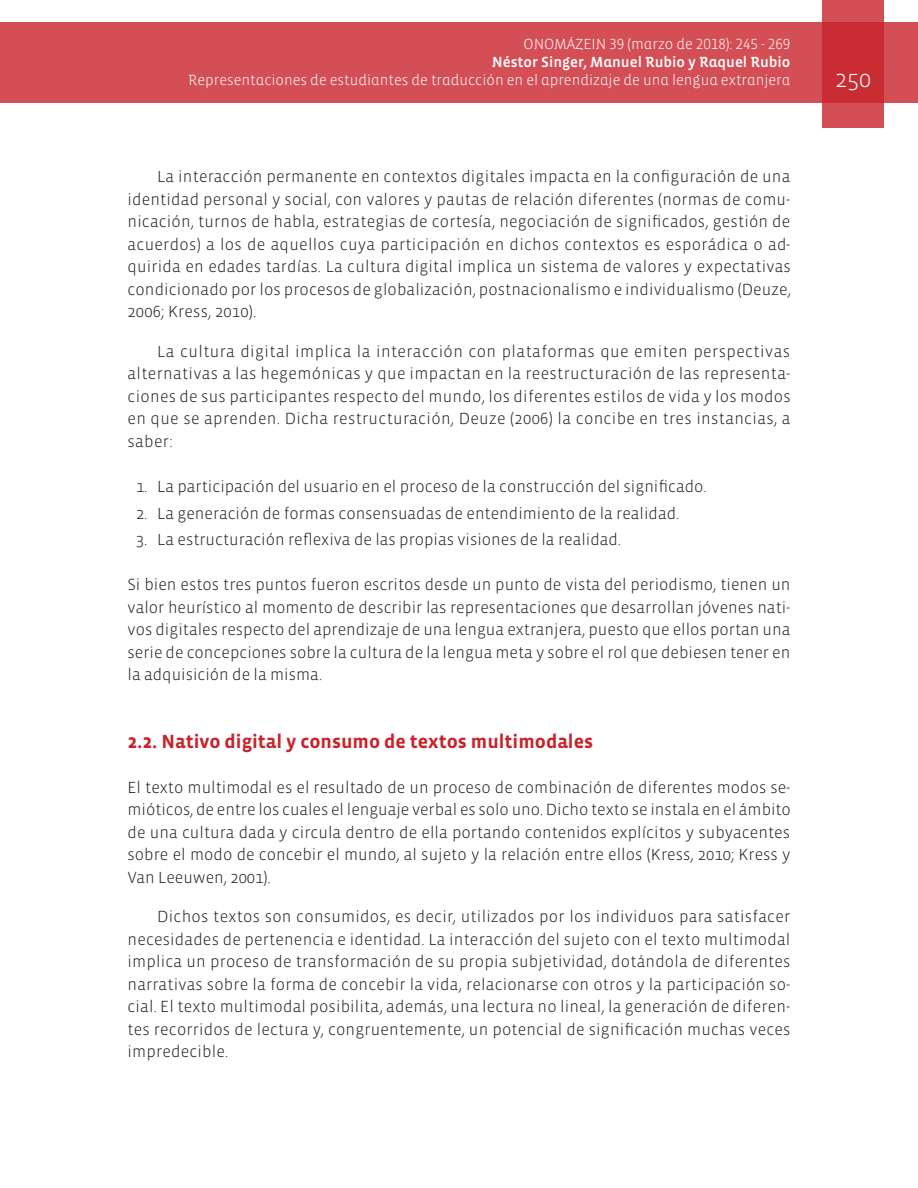
<style>
.page{position:relative;width:918px;height:1188px;background:#fff}
.page>*{position:absolute;margin:0;border:0;box-sizing:border-box;transform-origin:0 0}
.t1{font:300 24px "Vista Sans";color:#fff}
.Títulos{font:700 19.5px "Vista Sans";color:#c8242b}
.Textos{font:300 16.5px/22.5px "Vista Sans";letter-spacing:.01em;color:#231f20;text-align:justify}
.Texto_primero{font:300 16.5px/22.5px "Vista Sans";color:#231f20;text-align:justify}
.Numeraciones{font:300 16.5px "Vista Sans";color:#231f20}
.t2{font:300 15px "Vista Sans Alt";color:#fff}
.t3{font:15px "Vista Sans Alt Med";color:#fff}
</style>
<div class="page">
<div style="left:0;top:23px;width:918px;height:80px;background:#d34f55"></div>
<svg style="left:822px;top:0;width:62px;height:128px;background:#cd383f"></svg>
<p class="t2" style="left:524px;top:37px;width:268px">ONOMÁZEIN 39 (marzo de 2018): 245 - 269</p>
<p class="t3" style="left:492px;top:55px;width:300px">Néstor Singer, Manuel Rubio y Raquel Rubio</p>
<p class="t2" style="left:188px;top:73px;width:604px">Representaciones de estudiantes de traducción en el aprendizaje de una lengua extranjera</p>
<h1 class="t1" style="left:835px;top:66px;width:37px">250</h1>
<p class="Textos" style="left:128px;top:166px;width:665px;text-indent:30px">La interacción permanente en contextos digitales impacta en la configuración de una identidad personal y social, con valores y pautas de relación diferentes (normas de comu&shy;nicación, turnos de habla, estrategias de cortesía, negociación de significados, gestión de acuerdos) a los de aquellos cuya participación en dichos contextos es esporádica o ad&shy;quirida en edades tardías. La cultura digital implica un sistema de valores y expectativas condicionado por los procesos de globalización, postnacionalismo e individualismo (Deuze, 2006; Kress, 2010).</p>
<p class="Textos" style="left:128px;top:340px;width:665px;text-indent:30px">La cultura digital implica la interacción con plataformas que emiten perspectivas alternativas a las hegemónicas y que impactan en la reestructuración de las representa&shy;ciones de sus participantes respecto del mundo, los diferentes estilos de vida y los modos en que se aprenden. Dicha restructuración, Deuze (2006) la concibe en tres instancias, a saber:</p>
<p class="Numeraciones" style="left:136px;top:478px;width:572px">1. La participación del usuario en el proceso de la construcción del significado.</p>
<p class="Numeraciones" style="left:136px;top:505px;width:545px">2. La generación de formas consensuadas de entendimiento de la realidad.</p>
<p class="Numeraciones" style="left:136px;top:531px;width:487px">3. La estructuración reflexiva de las propias visiones de la realidad.</p>
<p class="Texto_primero" style="left:128px;top:574px;width:664px">Si bien estos tres puntos fueron escritos desde un punto de vista del periodismo, tienen un valor heurístico al momento de describir las representaciones que desarrollan jóvenes nati&shy;vos digitales respecto del aprendizaje de una lengua extranjera, puesto que ellos portan una serie de concepciones sobre la cultura de la lengua meta y sobre el rol que debiesen tener en la adquisición de la misma.</p>
<p class="Títulos" style="left:128px;top:731px;width:467px">2.2. Nativo digital y consumo de textos multimodales</p>
<p class="Texto_primero" style="left:128px;top:776px;width:665px">El texto multimodal es el resultado de un proceso de combinación de diferentes modos se&shy;mióticos, de entre los cuales el lenguaje verbal es solo uno. Dicho texto se instala en el ámbito de una cultura dada y circula dentro de ella portando contenidos explícitos y subyacentes sobre el modo de concebir el mundo, al sujeto y la relación entre ellos (Kress, 2010; Kress y Van Leeuwen, 2001).</p>
<p class="Textos" style="left:128px;top:906px;width:664px;text-indent:30px">Dichos textos son consumidos, es decir, utilizados por los individuos para satisfacer necesidades de pertenencia e identidad. La interacción del sujeto con el texto multimodal implica un proceso de transformación de su propia subjetividad, dotándola de diferentes narrativas sobre la forma de concebir la vida, relacionarse con otros y la participación so&shy;cial. El texto multimodal posibilita, además, una lectura no lineal, la generación de diferen&shy;tes recorridos de lectura y, congruentemente, un potencial de significación muchas veces impredecible.</p>
</div>
